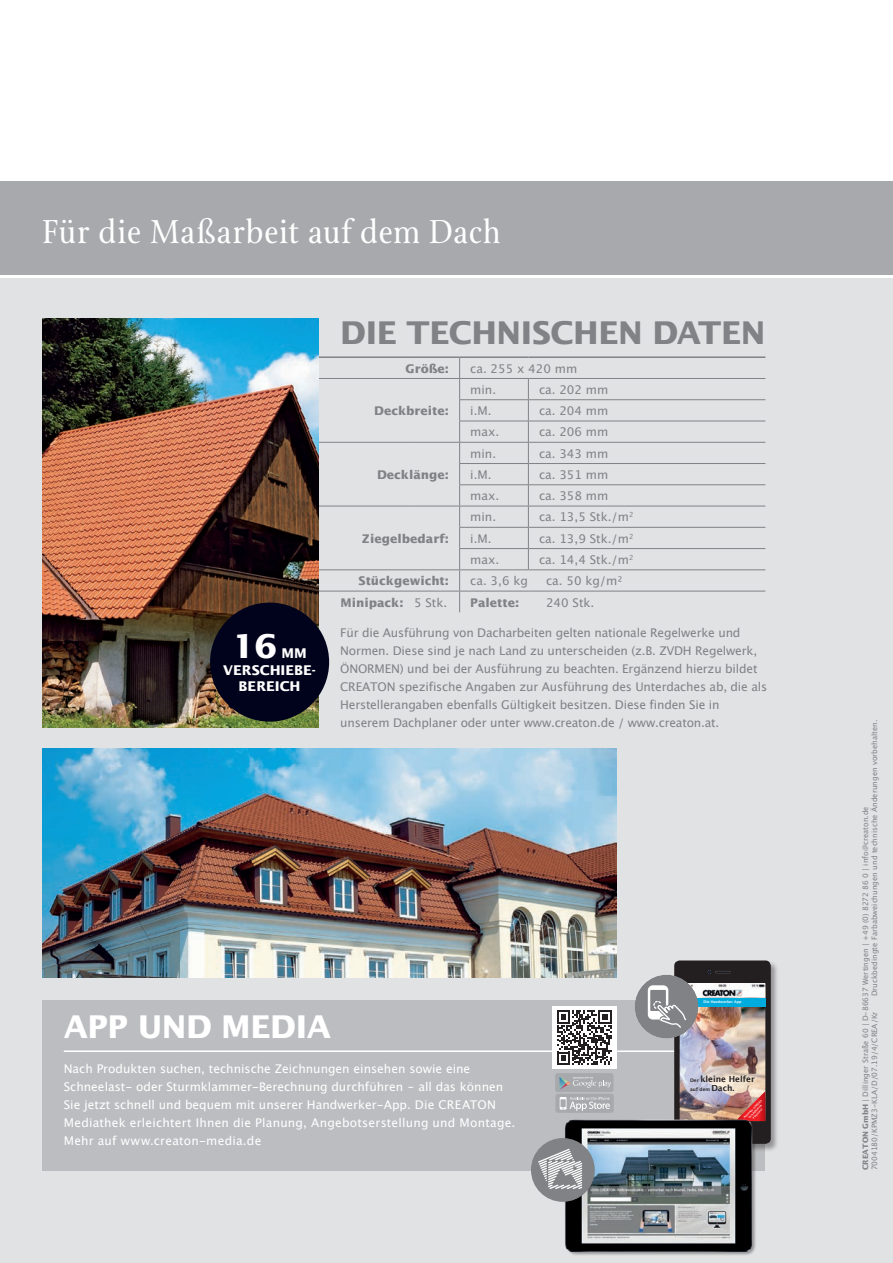
<style>
.page{position:relative;width:893px;height:1263px;background:#fff}
.page>*{position:absolute;margin:0;border:0;box-sizing:border-box;transform-origin:0 0}
.t1{font:36px "Stone Print Std";letter-spacing:.025em;color:#fff}
.t2{font:700 33px "Lucida San";color:#fff}
.t3{font:700 31.5px "Lucida San";letter-spacing:-.015em;color:#808285}
.t4{font:700 31.5px "Lucida San";letter-spacing:-.015em;color:#fff}
.t5{font:700 13.5px "Lucida San";color:#fff}
.t6{font:12px/18px "Lucida San Rom";letter-spacing:-.015em;color:#808285}
.t7{font:12px/18px "Lucida San Rom";color:#fff}
.t8{font:700 12px "Lucida San";color:#808285}
.t9{font:600 8.4px "Lucida Sans";color:#231f20}
.t10{font:7.5px/9px "Lucida San Rom";color:#808285}
.t11{font:600 4.8px "Lucida Sans";color:#231f20}
.t12{font:600 3.6px "Lucida Sans";color:#fff}
.t13{font:600 2.4px/3.3px "Lucida Sans";color:#fff;text-align:center}
.s1{font-family:"Lucida San Rom";font-weight:400}
.s2{font-size:4.8px}
.s3{font-size:8.4px}
.s4{font-family:"Lucida San";font-weight:700}
</style>
<div class="page">
<div style="left:0;top:181px;width:893px;height:93px;background:#a8a9ad"></div>
<div style="left:0;top:279px;width:893px;height:984px;background:#e1e2e4"></div>
<hr style="left:217px;top:356px;width:197px;height:2px;background:#808285">
<hr style="left:414px;top:356px;width:46px;height:2px;background:#808285">
<hr style="left:460px;top:356px;width:68px;height:2px;background:#808285">
<svg style="left:528px;top:356px;width:18px;height:2px"></svg>
<hr style="left:546px;top:356px;width:219px;height:2px;background:#808285">
<hr style="left:217px;top:378px;width:197px;height:1px;background:#808285">
<hr style="left:414px;top:378px;width:46px;height:1px;background:#808285">
<hr style="left:460px;top:378px;width:68px;height:1px;background:#808285">
<hr style="left:546px;top:378px;width:219px;height:1px;background:#808285">
<hr style="left:459px;top:399px;width:69px;height:1px;background:#808285">
<hr style="left:546px;top:399px;width:219px;height:1px;background:#808285">
<hr style="left:459px;top:421px;width:69px;height:1px;background:#808285">
<hr style="left:546px;top:421px;width:219px;height:1px;background:#808285">
<hr style="left:217px;top:442px;width:197px;height:1px;background:#808285">
<hr style="left:414px;top:442px;width:46px;height:1px;background:#808285">
<hr style="left:460px;top:442px;width:68px;height:1px;background:#808285">
<hr style="left:546px;top:442px;width:219px;height:1px;background:#808285">
<hr style="left:459px;top:463px;width:69px;height:1px;background:#808285">
<hr style="left:546px;top:463px;width:219px;height:1px;background:#808285">
<hr style="left:459px;top:484px;width:69px;height:1px;background:#808285">
<hr style="left:546px;top:484px;width:219px;height:1px;background:#808285">
<hr style="left:217px;top:506px;width:197px;height:1px;background:#808285">
<hr style="left:414px;top:506px;width:46px;height:1px;background:#808285">
<hr style="left:460px;top:506px;width:68px;height:1px;background:#808285">
<hr style="left:546px;top:506px;width:219px;height:1px;background:#808285">
<hr style="left:459px;top:527px;width:69px;height:1px;background:#808285">
<hr style="left:546px;top:527px;width:219px;height:1px;background:#808285">
<hr style="left:459px;top:548px;width:69px;height:1px;background:#808285">
<hr style="left:546px;top:548px;width:219px;height:1px;background:#808285">
<hr style="left:217px;top:569px;width:197px;height:1px;background:#808285">
<hr style="left:414px;top:569px;width:46px;height:1px;background:#808285">
<hr style="left:460px;top:569px;width:68px;height:1px;background:#808285">
<svg style="left:528px;top:378px;width:18px;height:192px"></svg>
<hr style="left:546px;top:569px;width:219px;height:1px;background:#808285">
<hr style="left:217px;top:591px;width:197px;height:1px;background:#808285">
<hr style="left:414px;top:591px;width:46px;height:1px;background:#808285">
<hr style="left:460px;top:591px;width:68px;height:1px;background:#808285">
<svg style="left:528px;top:591px;width:18px;height:1px"></svg>
<hr style="left:546px;top:591px;width:219px;height:1px;background:#808285">
<svg style="left:459px;top:358px;width:1px;height:254px"></svg>
<img style="left:43px;top:319px;width:276px;height:408px">
<div style="left:210px;top:603px;width:119px;height:119px;background:#00031b;border-radius:50%"></div>
<div style="left:43px;top:1000px;width:722px;height:170px;background:#bcbdc0"></div>
<hr style="left:64px;top:1050px;width:673px;height:2px;background:#fff">
<div style="left:674px;top:960px;width:105px;height:192px;background:#231f20;opacity:.4"></div>
<div style="left:674px;top:960px;width:97px;height:184px;background:#231f20;border-radius:5px"></div>
<img style="left:680px;top:1006px;width:85px;height:111px">
<img style="left:708px;top:970px;width:23px;height:4px">
<svg style="left:735px;top:1091px;width:30px;height:30px"></svg>
<img style="left:688px;top:983px;width:77px;height:15px">
<div style="left:680px;top:998px;width:85px;height:8px;background:#00acdd"></div>
<div style="left:635px;top:975px;width:63px;height:63px;background:#808285;border-radius:50%"></div>
<div style="left:648px;top:986px;width:20px;height:33px;background:#fff;border-radius:4px"></div>
<div style="left:648px;top:985px;width:20px;height:34px;border:1px solid #fff;border-radius:4px"></div>
<svg style="left:650px;top:989px;width:37px;height:46px"></svg>
<div style="left:555px;top:1073px;width:58px;height:19px;background:#a8a9ad;border-radius:3px"></div>
<svg style="left:560px;top:1077px;width:51px;height:12px"></svg>
<div style="left:555px;top:1094px;width:59px;height:18px;background:#a8a9ad;border-radius:3px"></div>
<svg style="left:560px;top:1097px;width:50px;height:14px"></svg>
<div style="left:552px;top:1006px;width:65px;height:63px;background:#fff"></div>
<svg style="left:557px;top:1010px;width:55px;height:55px"></svg>
<img style="left:565px;top:1117px;width:191px;height:137px">
<img style="left:43px;top:748px;width:573px;height:230px">
<div style="left:531px;top:1138px;width:64px;height:64px;background:#808285;border-radius:50%"></div>
<svg style="left:537px;top:1148px;width:45px;height:42px"></svg>
<h1 class="t1" style="left:43px;top:210px;width:460px">Für die Maßarbeit auf dem Dach</h1>
<h3 class="t3" style="left:340px;top:311px;width:427px">DIE TECHNISCHEN DATEN</h3>
<p class="t8" style="left:406px;top:360px;width:45px">Größe:</p>
<p class="t6" style="left:470px;top:360px;width:109px">ca. 255 x 420 mm</p>
<p class="t8" style="left:374px;top:403px;width:76px">Deckbreite:</p>
<p class="t6" style="left:470px;top:381px;width:27px">min.</p>
<p class="t6" style="left:539px;top:381px;width:71px">ca. 202 mm</p>
<p class="t6" style="left:470px;top:402px;width:23px">i.M.</p>
<p class="t6" style="left:539px;top:402px;width:71px">ca. 204 mm</p>
<p class="t6" style="left:470px;top:423px;width:30px">max.</p>
<p class="t6" style="left:539px;top:423px;width:71px">ca. 206 mm</p>
<p class="t8" style="left:377px;top:467px;width:73px">Decklänge:</p>
<p class="t8" style="left:362px;top:530px;width:89px">Ziegelbedarf:</p>
<p class="t6" style="left:470px;top:445px;width:27px">min.</p>
<p class="t6" style="left:539px;top:445px;width:71px">ca. 343 mm</p>
<p class="t6" style="left:470px;top:466px;width:23px">i.M.</p>
<p class="t6" style="left:539px;top:466px;width:71px">ca. 351 mm</p>
<p class="t6" style="left:470px;top:487px;width:30px">max.</p>
<p class="t6" style="left:539px;top:487px;width:71px">ca. 358 mm</p>
<p class="t6" style="left:470px;top:508px;width:27px">min.</p>
<p class="t6" style="left:539px;top:508px;width:96px">ca. 13,5 Stk./m<sup>2</sup></p>
<p class="t6" style="left:470px;top:530px;width:23px">i.M.</p>
<p class="t6" style="left:539px;top:530px;width:96px">ca. 13,9 Stk./m<sup>2</sup></p>
<p class="t6" style="left:470px;top:551px;width:30px">max.</p>
<p class="t6" style="left:539px;top:551px;width:96px">ca. 14,4 Stk./m<sup>2</sup></p>
<h2 class="t2" style="left:232px;top:625px;width:47px">16</h2>
<p class="t5" style="left:282px;top:645px;width:27px">MM</p>
<p class="t5" style="left:223px;top:661px;width:94px">VERSCHIEBE-</p>
<p class="t5" style="left:239px;top:678px;width:64px">BEREICH</p>
<p class="t8" style="left:359px;top:573px;width:92px">Stückgewicht:</p>
<p class="t6" style="left:470px;top:572px;width:59px">ca. 3,6 kg</p>
<p class="t6" style="left:546px;top:572px;width:78px">ca. 50 kg/m²</p>
<p class="t8" style="left:340px;top:594px;width:108px">Minipack: <span class="s1">5 Stk.</span></p>
<p class="t8" style="left:470px;top:594px;width:51px">Palette:</p>
<p class="t6" style="left:546px;top:594px;width:50px">240 Stk.</p>
<p class="t6" style="left:340px;top:624px;width:429px">Für die Ausführung von Dacharbeiten gelten nationale Regelwerke und Normen. Diese sind je nach Land zu unterscheiden (z.B. ZVDH Regelwerk, ÖNORMEN) und bei der Ausführung zu beachten. Ergänzend hierzu bildet CREATON spezifische Angaben zur Ausführung des Unterdaches ab, die als Herstellerangaben ebenfalls Gültigkeit besitzen. Diese finden Sie in unserem Dachplaner oder unter www.creaton.de / www.creaton.at.</p>
<h3 class="t4" style="left:64px;top:1005px;width:269px">APP UND MEDIA</h3>
<p class="t12" style="left:704px;top:1000px;width:39px">Die Handwerker App</p>
<p class="t7" style="left:64px;top:1059px;width:453px">Nach Produkten suchen, technische Zeichnungen einsehen sowie eine Schneelast- oder Sturmklammer-Berechnung durchführen – all das können Sie jetzt schnell und bequem mit unserer Handwerker-App. Die CREATON Mediathek erleichtert Ihnen die Planung, Angebotserstellung und Montage.<br>Mehr auf www.creaton-media.de</p>
<p class="t9" style="left:690px;top:1074px;width:66px"><span class="s2">Der</span> kleine Helfer</p>
<p class="t11" style="left:690px;top:1086px;width:46px">auf dem <span class="s3">Dach.</span></p>
<p class="t13" style="left:743px;top:1116px;width:26px;rotate:-45deg">Kostenlos erhältlich im AppStore &amp;<br>Playstore!</p>
<p class="t10" style="left:870px;top:996px;width:278px;rotate:-90deg">Druckbedingte Farbabweichungen und technische Änderungen vorbehalten.</p>
<p class="t10" style="left:861px;top:1170px;width:365px;rotate:-90deg"><span class="s4">CREATON GmbH</span> | Dillinger Straße 60 | D-86637 Wertingen | +49 (0) 8272 86 0 | info@creaton.de<br>7004180/KPMZ3-KLA/D/07.19/4/CREA/Kr</p>
</div>
